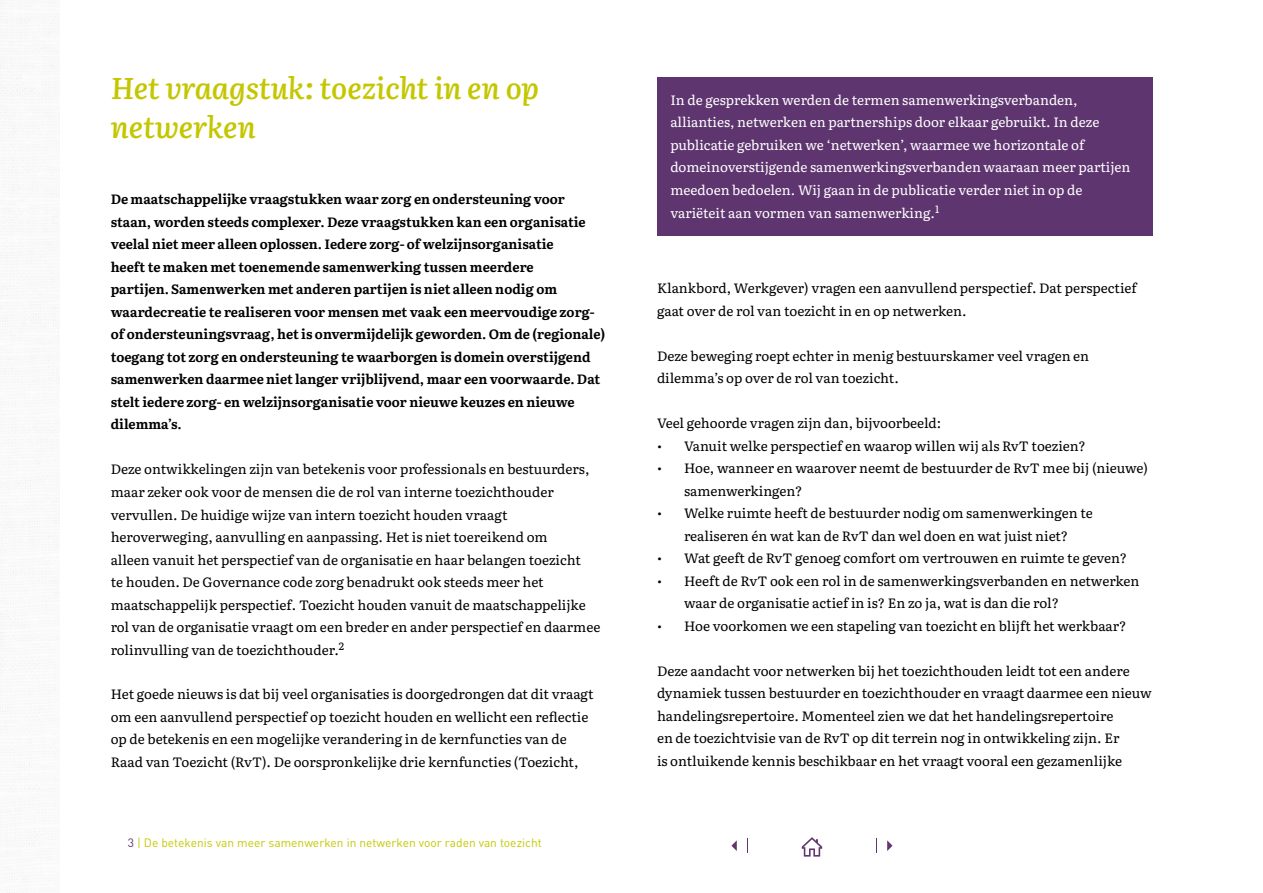
<style>
.page{position:relative;width:1263px;height:893px;background:#fff}
.page>*{position:absolute;margin:0;border:0;box-sizing:border-box;transform-origin:0 0}
.t1{font:italic 600 30px/39px "Literata";letter-spacing:-.005em;color:#c4c700}
.t2{font:13.5px/22.5px "Literata";color:#000}
.t3{font:700 13.5px/22.5px "Literata";color:#000}
.t4{font:13.5px/22.5px "Literata";color:#fff}
.t5{font:12px "DIN Pro";color:#c4c800}
.s1{color:#5e3370}
</style>
<div class="page">
<svg style="left:747px;top:838px;width:1px;height:15px"></svg>
<svg style="left:731px;top:840px;width:6px;height:11px"></svg>
<svg style="left:876px;top:838px;width:1px;height:15px"></svg>
<svg style="left:887px;top:840px;width:5px;height:11px"></svg>
<svg style="left:802px;top:837px;width:20px;height:20px"></svg>
<div style="left:657px;top:78px;width:495px;height:158px;background:#5e356f"></div>
<h1 class="t1" style="left:111px;top:67px;width:430px">Het vraagstuk: toezicht in en op netwerken</h1>
<p class="t3" style="left:111px;top:187px;width:496px">De maatschappelijke vraagstukken waar zorg en ondersteuning voor staan, worden steeds complexer. Deze vraagstukken kan een organisatie veelal niet meer alleen oplossen. Iedere zorg- of welzijnsorganisatie<br>heeft te maken met toenemende samenwerking tussen meerdere<br>partijen. Samenwerken met anderen partijen is niet alleen nodig om waardecreatie te realiseren voor mensen met vaak een meervoudige zorg&shy;of ondersteuningsvraag, het is onvermijdelijk geworden. Om de (regionale) toegang tot zorg en ondersteuning te waarborgen is domein overstijgend samenwerken daarmee niet langer vrijblijvend, maar een voorwaarde. Dat stelt iedere zorg- en welzijnsorganisatie voor nieuwe keuzes en nieuwe dilemma’s.</p>
<p class="t2" style="left:111px;top:457px;width:491px">Deze ontwikkelingen zijn van betekenis voor professionals en bestuurders, maar zeker ook voor de mensen die de rol van interne toezichthouder vervullen. De huidige wijze van intern toezicht houden vraagt heroverweging, aanvulling en aanpassing. Het is niet toereikend om<br>alleen vanuit het perspectief van de organisatie en haar belangen toezicht<br>te houden. De Governance code zorg benadrukt ook steeds meer het maatschappelijk perspectief. Toezicht houden vanuit de maatschappelijke rol van de organisatie vraagt om een breder en ander perspectief en daarmee rolinvulling van de toezichthouder.<sup>2</sup></p>
<p class="t2" style="left:111px;top:682px;width:484px">Het goede nieuws is dat bij veel organisaties is doorgedrongen dat dit vraagt om een aanvullend perspectief op toezicht houden en wellicht een reflectie op de betekenis en een mogelijke verandering in de kernfuncties van de Raad van Toezicht (RvT). De oorspronkelijke drie kernfuncties (Toezicht,</p>
<p class="t5" style="left:128px;top:834px;width:415px"><span class="s1">3</span> | De betekenis van meer samenwerken in netwerken voor raden van toezicht</p>
<p class="t4" style="left:670px;top:88px;width:462px">In de gesprekken werden de termen samenwerkingsverbanden, allianties, netwerken en partnerships door elkaar gebruikt. In deze publicatie gebruiken we ‘netwerken’, waarmee we horizontale of domeinoverstijgende samenwerkingsverbanden waaraan meer partijen meedoen bedoelen. Wij gaan in de publicatie verder niet in op de variëteit aan vormen van samenwerking.<sup>1</sup></p>
<p class="t2" style="left:657px;top:276px;width:481px">Klankbord, Werkgever) vragen een aanvullend perspectief. Dat perspectief gaat over de rol van toezicht in en op netwerken.</p>
<p class="t2" style="left:657px;top:344px;width:434px">Deze beweging roept echter in menig bestuurskamer veel vragen en dilemma’s op over de rol van toezicht.</p>
<p class="t2" style="left:657px;top:411px;width:286px">Veel gehoorde vragen zijn dan, bijvoorbeeld:</p>
<p class="t2" style="left:657px;top:434px;width:430px">• Vanuit welke perspectief en waarop willen wij als RvT toezien?</p>
<p class="t2" style="left:684px;top:456px;width:465px;text-indent:-27px">• Hoe, wanneer en waarover neemt de bestuurder de RvT mee bij (nieuwe) samenwerkingen?</p>
<p class="t2" style="left:657px;top:501px;width:437px;text-align:center">• Welke ruimte heeft de bestuurder nodig om samenwerkingen te realiseren én wat kan de RvT dan wel doen en wat juist niet?</p>
<p class="t2" style="left:657px;top:546px;width:471px">• Wat geeft de RvT genoeg comfort om vertrouwen en ruimte te geven?</p>
<p class="t2" style="left:684px;top:569px;width:457px;text-indent:-27px">• Heeft de RvT ook een rol in de samenwerkingsverbanden en netwerken waar de organisatie actief in is? En zo ja, wat is dan die rol?</p>
<p class="t2" style="left:657px;top:614px;width:471px">• Hoe voorkomen we een stapeling van toezicht en blijft het werkbaar?</p>
<p class="t2" style="left:657px;top:659px;width:496px">Deze aandacht voor netwerken bij het toezichthouden leidt tot een andere dynamiek tussen bestuurder en toezichthouder en vraagt daarmee een nieuw handelingsrepertoire. Momenteel zien we dat het handelingsrepertoire<br>en de toezichtvisie van de RvT op dit terrein nog in ontwikkeling zijn. Er<br>is ontluikende kennis beschikbaar en het vraagt vooral een gezamenlijke</p>
</div>
